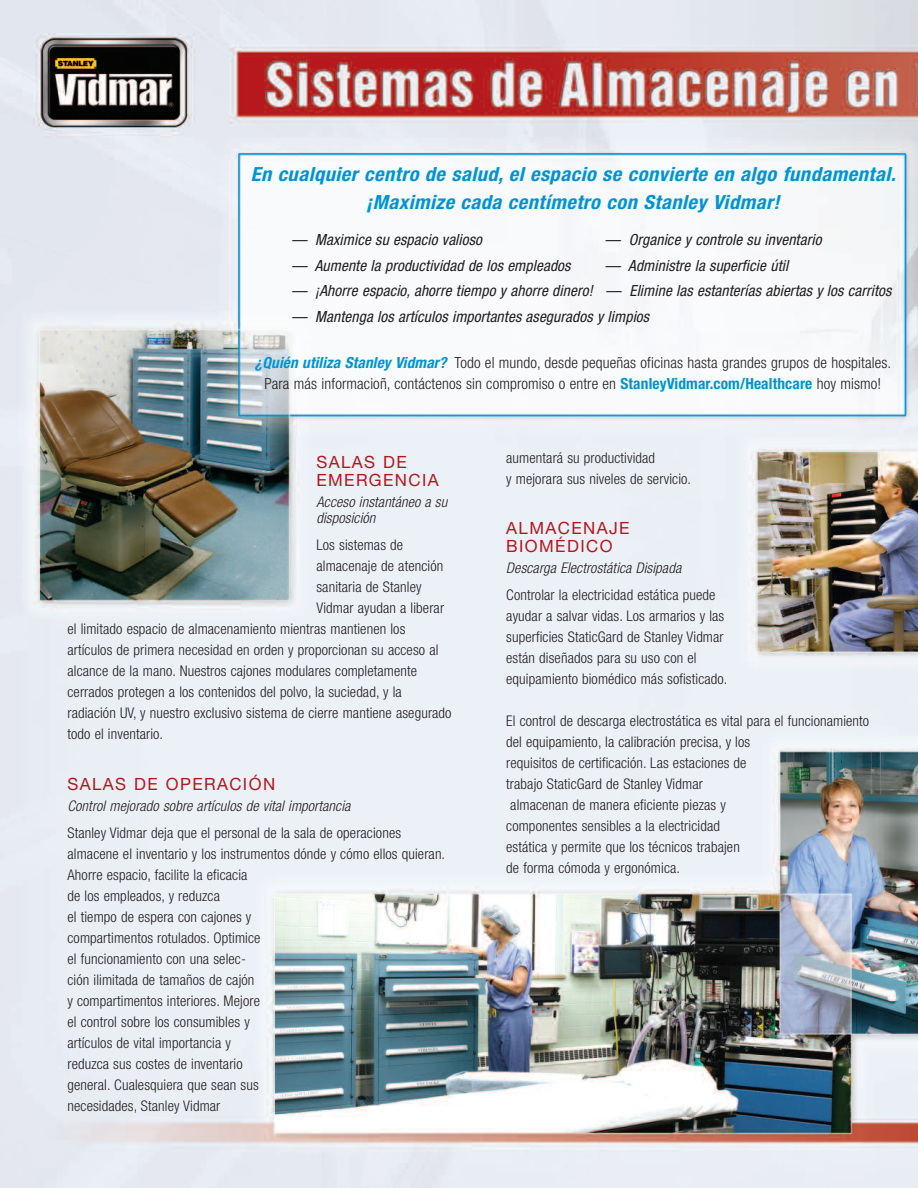
<style>
.page{position:relative;width:918px;height:1188px;background:#fff}
.page>*{position:absolute;margin:0;border:0;box-sizing:border-box;transform-origin:0 0}
.t1{font:italic 700 condensed 19.5px/28.5px "Helvetica Neue";letter-spacing:.025em;color:#0093d5;text-align:center;scale:1.05 1}
.t2{font:16.8px/18px "Helvetica Neue";letter-spacing:.085em;color:#b4181d}
.t3{font:italic condensed 15.3px "Helvetica Neue";letter-spacing:.01em;color:#231f20}
.t4{font:300 condensed 15.3px/21px "Helvetica Neue";letter-spacing:.01em;color:#231f20;text-align:center}
.t5{font:300 condensed 14.7px/21px "Helvetica Neue";letter-spacing:.01em;color:#231f20}
.t6{font:italic 300 condensed 14.7px/15.8px "Helvetica Neue";letter-spacing:.01em;color:#231f20}
.s1{font-weight:700;font-style:italic;color:#0093d5}
.s2{font-weight:700;color:#0093d5}
</style>
<div class="page">
<img style="left:0;top:0;width:918px;height:1188px">
<h1 class="t1" style="left:251px;top:161px;width:616px">En cualquier centro de salud, el espacio se convierte en algo fundamental. ¡Maximize cada centímetro con Stanley Vidmar!</h1>
<p class="t3" style="left:291px;top:234px;width:192px">— Maximice su espacio valioso</p>
<p class="t3" style="left:605px;top:234px;width:218px">— Organice y controle su inventario</p>
<p class="t3" style="left:291px;top:260px;width:281px">— Aumente la productividad de los empleados</p>
<p class="t3" style="left:605px;top:260px;width:185px">— Administre la superficie útil</p>
<p class="t3" style="left:291px;top:285px;width:602px">— ¡Ahorre espacio, ahorre tiempo y ahorre dinero! — Elimine las estanterías abiertas y los carritos</p>
<p class="t3" style="left:291px;top:311px;width:359px">— Mantenga los artículos importantes asegurados y limpios</p>
<p class="t4" style="left:255px;top:354px;width:638px"><span class="s1">¿Quién utiliza Stanley Vidmar?</span> Todo el mundo, desde pequeñas oficinas hasta grandes grupos de hospitales.<br>Para más informacioñ, contáctenos sin compromiso o entre en <span class="s2">StanleyVidmar.com/Healthcare</span> hoy mismo!</p>
<p class="t2" style="left:316px;top:453px;width:124px">SALAS DE<br>EMERGENCIA</p>
<p class="t6" style="left:316px;top:496px;width:132px">Acceso instantáneo a su disposición</p>
<p class="t5" style="left:316px;top:536px;width:88px">Los sistemas de</p>
<p class="t5" style="left:316px;top:557px;width:128px">almacenaje de atención</p>
<p class="t5" style="left:316px;top:578px;width:107px">sanitaria de Stanley</p>
<p class="t5" style="left:316px;top:599px;width:129px">Vidmar ayudan a liberar</p>
<p class="t5" style="left:68px;top:620px;width:339px">el limitado espacio de almacenamiento mientras mantienen los</p>
<p class="t5" style="left:68px;top:641px;width:372px">artículos de primera necesidad en orden y proporcionan su acceso al</p>
<p class="t5" style="left:68px;top:662px;width:351px">alcance de la mano. Nuestros cajones modulares completamente</p>
<p class="t5" style="left:68px;top:683px;width:336px">cerrados protegen a los contenidos del polvo, la suciedad, y la</p>
<p class="t5" style="left:68px;top:704px;width:386px">radiación UV, y nuestro exclusivo sistema de cierre mantiene asegurado</p>
<p class="t5" style="left:68px;top:725px;width:97px">todo el inventario.</p>
<p class="t2" style="left:68px;top:774px;width:209px">SALAS DE OPERACIÓN</p>
<p class="t6" style="left:68px;top:799px;width:284px">Control mejorado sobre artículos de vital importancia</p>
<p class="t5" style="left:68px;top:823px;width:379px">Stanley Vidmar deja que el personal de la sala de operaciones almacene el inventario y los instrumentos dónde y cómo ellos quieran.<br>Ahorre espacio, facilite la eficacia<br>de los empleados, y reduzca<br>el tiempo de espera con cajones y<br>compartimentos rotulados. Optimice<br>el funcionamiento con una selec-<br>ción ilimitada de tamaños de cajón<br>y compartimentos interiores. Mejore<br>el control sobre los consumibles y<br>artículos de vital importancia y<br>reduzca sus costes de inventario<br>general. Cualesquiera que sean sus<br>necesidades, Stanley Vidmar</p>
<p class="t5" style="left:506px;top:448px;width:186px">aumentará su productividad<br>y mejorara sus niveles de servicio.</p>
<p class="t2" style="left:506px;top:519px;width:125px">ALMACENAJE<br>BIOMÉDICO</p>
<p class="t6" style="left:506px;top:561px;width:177px">Descarga Electrostática Disipada</p>
<p class="t5" style="left:506px;top:586px;width:223px">Controlar la electricidad estática puede ayudar a salvar vidas. Los armarios y las superficies StaticGard de Stanley Vidmar están diseñados para su uso con el equipamiento biomédico más sofisticado.</p>
<p class="t5" style="left:506px;top:712px;width:364px">El control de descarga electrostática es vital para el funcionamiento del equipamiento, la calibración precisa, y los<br>requisitos de certificación. Las estaciones de<br>trabajo StaticGard de Stanley Vidmar<br>almacenan de manera eficiente piezas y<br>componentes sensibles a la electricidad<br>estática y permite que los técnicos trabajen<br>de forma cómoda y ergonómica.</p>
</div>
